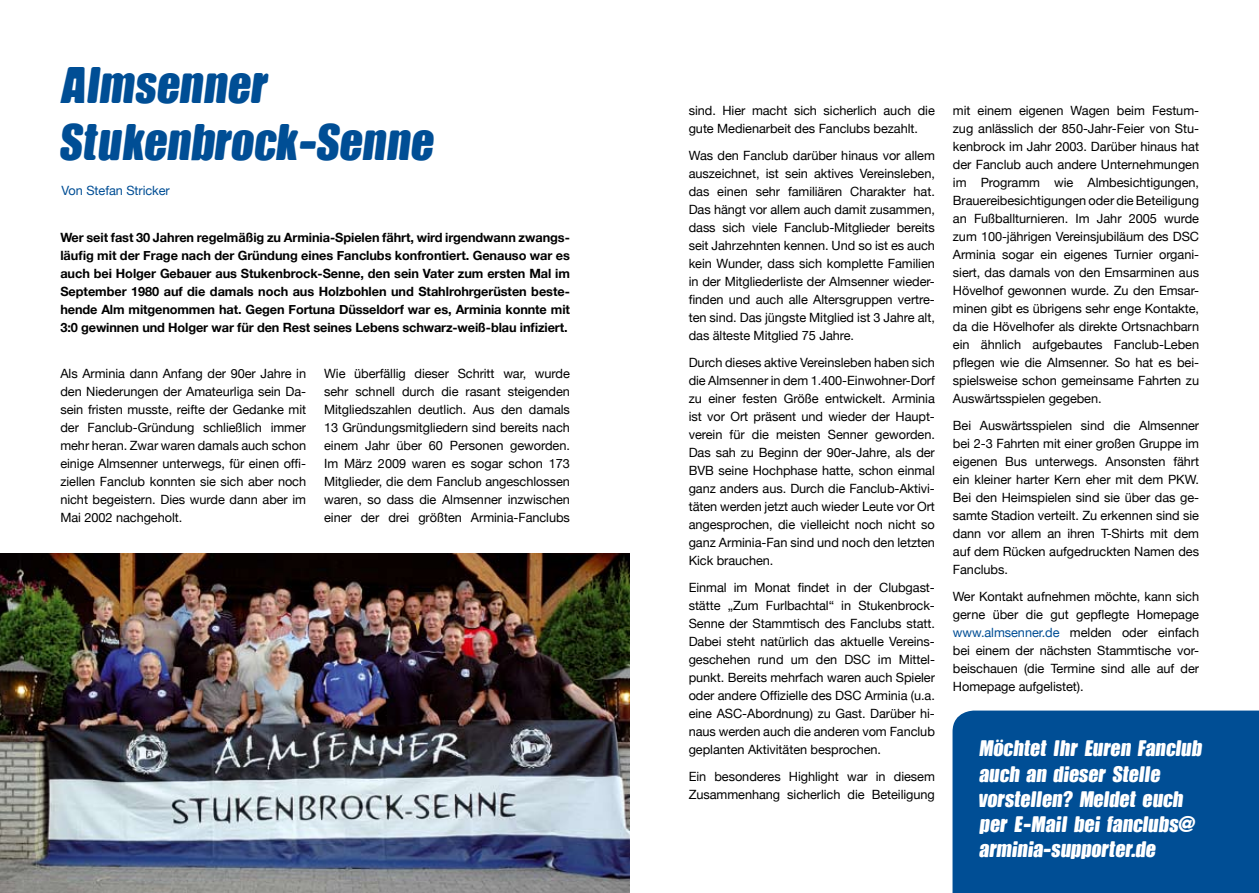
<style>
.page{position:relative;width:1259px;height:893px;background:#fff}
.page>*{position:absolute;margin:0;border:0;box-sizing:border-box;transform-origin:0 0}
.t1{font:48px/57.6px "Arminia";letter-spacing:-.015em;color:#004e95}
.t2{font:21px/25.2px "Arminia";letter-spacing:-.015em;color:#fff}
.t3{font:12.75px/18px "Helvetica Neue";letter-spacing:-.005em;color:#000;text-align:justify}
.t4{font:700 12.75px/18px "Helvetica Neue";letter-spacing:-.01em;color:#000;text-align:justify}
.t5{font:12.75px "Helvetica Neue";letter-spacing:-.005em;color:#004e95}
.s1{color:#004e95}
</style>
<div class="page">
<div style="left:952px;top:711px;width:307px;height:182px;background:#004e95"></div>
<img style="left:0;top:554px;width:629px;height:339px">
<h1 class="t1" style="left:60px;top:57px;width:376px">Almsenner<br>Stukenbrock-Senne</h1>
<p class="t5" style="left:62px;top:183px;width:110px">Von Stefan Stricker</p>
<p class="t4" style="left:60px;top:228px;width:511px">Wer seit fast 30 Jahren regelmäßig zu Arminia-Spielen fährt, wird irgendwann zwangs&shy;läufig mit der Frage nach der Gründung eines Fanclubs konfrontiert. Genauso war es auch bei Holger Gebauer aus Stukenbrock-Senne, den sein Vater zum ersten Mal im September 1980 auf die damals noch aus Holzbohlen und Stahlrohrgerüsten beste&shy;hende Alm mitgenommen hat. Gegen Fortuna Düsseldorf war es, Arminia konnte mit 3:0 gewinnen und Holger war für den Rest seines Lebens schwarz-weiß-blau infiziert.</p>
<p class="t3" style="left:60px;top:364px;width:247px">Als Arminia dann Anfang der 90er Jahre in den Niederungen der Amateurliga sein Da&shy;sein fristen musste, reifte der Gedanke mit der Fanclub-Gründung schließlich immer mehr heran. Zwar waren damals auch schon einige Almsenner unterwegs, für einen offi&shy;ziellen Fanclub konnten sie sich aber noch nicht begeistern. Dies wurde dann aber im Mai 2002 nachgeholt.</p>
<p class="t3" style="left:324px;top:364px;width:247px">Wie überfällig dieser Schritt war, wurde sehr schnell durch die rasant steigenden Mitgliedszahlen deutlich. Aus den damals 13 Gründungsmitgliedern sind bereits nach einem Jahr über 60 Personen geworden.<br>Im März 2009 waren es sogar schon 173<br>Mitglieder, die dem Fanclub angeschlossen waren, so dass die Almsenner inzwischen einer der drei größten Arminia-Fanclubs</p>
<p class="t3" style="left:688px;top:101px;width:248px">sind. Hier macht sich sicherlich auch die gute Medienarbeit des Fanclubs bezahlt.</p>
<p class="t3" style="left:688px;top:146px;width:248px">Was den Fanclub darüber hinaus vor allem auszeichnet, ist sein aktives Vereinsleben, das einen sehr familiären Charakter hat.<br>Das hängt vor allem auch damit zusammen, dass sich viele Fanclub-Mitglieder bereits seit Jahrzehnten kennen. Und so ist es auch kein Wunder, dass sich komplette Familien in der Mitgliederliste der Almsenner wieder&shy;finden und auch alle Altersgruppen vertre&shy;ten sind. Das jüngste Mitglied ist 3 Jahre alt, das älteste Mitglied 75 Jahre.</p>
<p class="t3" style="left:688px;top:353px;width:248px">Durch dieses aktive Vereinsleben haben sich die Almsenner in dem 1.400-Einwohner-Dorf zu einer festen Größe entwickelt. Arminia ist vor Ort präsent und wieder der Haupt&shy;verein für die meisten Senner geworden.<br>Das sah zu Beginn der 90er-Jahre, als der BVB seine Hochphase hatte, schon einmal ganz anders aus. Durch die Fanclub-Aktivi&shy;täten werden jetzt auch wieder Leute vor Ort angesprochen, die vielleicht noch nicht so ganz Arminia-Fan sind und noch den letzten Kick brauchen.</p>
<p class="t3" style="left:688px;top:579px;width:248px">Einmal im Monat findet in der Clubgast&shy;stätte „Zum Furlbachtal“ in Stukenbrock-Senne der Stammtisch des Fanclubs statt.<br>Dabei steht natürlich das aktuelle Vereins&shy;geschehen rund um den DSC im Mittel&shy;punkt. Bereits mehrfach waren auch Spieler oder andere Offizielle des DSC Arminia (u.a. eine ASC-Abordnung) zu Gast. Darüber hi&shy;naus werden auch die anderen vom Fanclub geplanten Aktivitäten besprochen.</p>
<p class="t3" style="left:688px;top:768px;width:248px">Ein besonderes Highlight war in diesem<br>Zusammenhang sicherlich die Beteiligung</p>
<p class="t3" style="left:953px;top:102px;width:248px">mit einem eigenen Wagen beim Festum&shy;zug anlässlich der 850-Jahr-Feier von Stu&shy;kenbrock im Jahr 2003. Darüber hinaus hat der Fanclub auch andere Unternehmungen im Programm wie Almbesichtigungen, Brauereibesichtigungen oder die Beteiligung an Fußballturnieren. Im Jahr 2005 wurde zum 100-jährigen Vereinsjubiläum des DSC Arminia sogar ein eigenes Turnier organi&shy;siert, das damals von den Emsarminen aus Hövelhof gewonnen wurde. Zu den Emsar&shy;minen gibt es übrigens sehr enge Kontakte, da die Hövelhofer als direkte Ortsnachbarn ein ähnlich aufgebautes Fanclub-Leben pflegen wie die Almsenner. So hat es bei&shy;spielsweise schon gemeinsame Fahrten zu Auswärtsspielen gegeben.</p>
<p class="t3" style="left:953px;top:417px;width:248px">Bei Auswärtsspielen sind die Almsenner bei 2-3 Fahrten mit einer großen Gruppe im eigenen Bus unterwegs. Ansonsten fährt ein kleiner harter Kern eher mit dem PKW.<br>Bei den Heimspielen sind sie über das ge&shy;samte Stadion verteilt. Zu erkennen sind sie dann vor allem an ihren T-Shirts mit dem auf dem Rücken aufgedruckten Namen des Fanclubs.</p>
<p class="t3" style="left:953px;top:588px;width:248px">Wer Kontakt aufnehmen möchte, kann sich gerne über die gut gepflegte Homepage <span class="s1">www.almsenner.de</span> melden oder einfach bei einem der nächsten Stammtische vor&shy;beischauen (die Termine sind alle auf der Homepage aufgelistet).</p>
<h2 class="t2" style="left:979px;top:736px;width:224px">Möchtet Ihr Euren Fanclub auch an dieser Stelle vorstellen? Meldet euch per E-Mail bei fanclubs@ arminia-supporter.de</h2>
</div>
